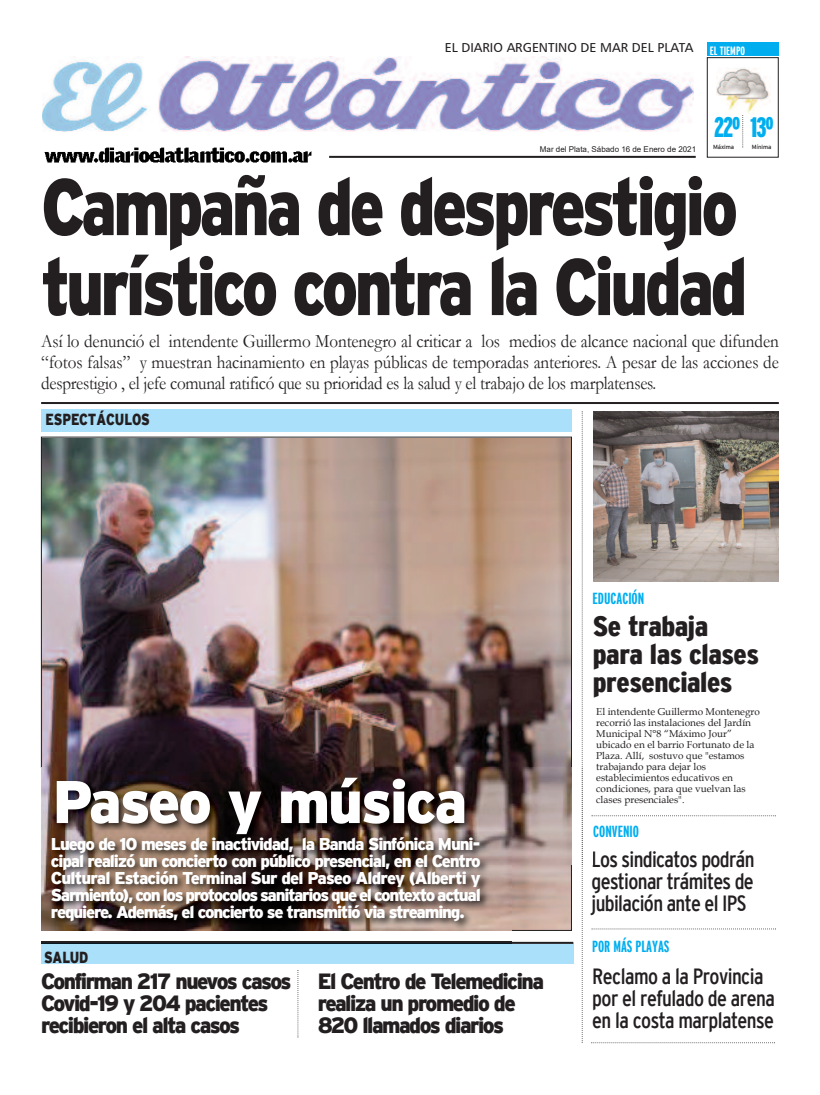
<style>
.page{position:relative;width:820px;height:1095px;background:#fff}
.page>*{position:absolute;margin:0;border:0;box-sizing:border-box;transform-origin:0 0}
.t1{font:900 80px/79.9px "Interstate";letter-spacing:-.055em;color:#231f20;scale:.81 1}
.t2{font:900 60px "Interstate";letter-spacing:-.035em;color:#fff}
.t3{font:900 condensed 28px/28px "Interstate";letter-spacing:-.015em;color:#231f20;scale:1.07 1}
.t4{font:900 extra-condensed 28px "Interstate";color:#00aeef}
.t5{font:900 22px/22px "Interstate";letter-spacing:-.07em;color:#231f20;scale:.95 1}
.t6{font:condensed 22px/22px "Interstate";letter-spacing:-.025em;color:#231f20;text-align:justify}
.t7{font:19px/21px "Garamond";letter-spacing:-.015em;color:#231f20;text-align:justify;scale:.9 1}
.t8{font:900 17px/17px "Interstate";letter-spacing:-.07em;color:#fff;text-align:justify}
.t9{font:700 extra-condensed 16px "Interstate";color:#00aeef}
.t10{font:900 16px "Interstate";letter-spacing:-.01em;color:#231f20;scale:.8 1}
.t11{font:13px "Humanist 777 BT Roman B";color:#231f20}
.t12{font:700 extra-condensed 12px "Interstate";color:#fff}
.t13{font:10px/11px "Book Antiqua";color:#231f20}
.t14{font:8px "Arial";color:#231f20}
.t15{font:6px "Interstate";letter-spacing:-.005em;color:#231f20}
</style>
<div class="page">
<div style="left:41px;top:942px;width:532px;height:21px;background:#aae0f9"></div>
<img style="left:43px;top:439px;width:526px;height:489px">
<hr style="left:41px;top:941px;width:532px;height:2px;background:#231f20">
<hr style="left:41px;top:402px;width:737px;height:2px;background:#231f20">
<div style="left:41px;top:408px;width:530px;height:23px;background:#aae0f9"></div>
<svg style="left:591px;top:928px;width:183px;height:1px"></svg>
<img style="left:593px;top:411px;width:185px;height:170px">
<img style="left:511px;top:767px;width:61px;height:97px">
<img style="left:41px;top:767px;width:470px;height:63px">
<svg style="left:581px;top:411px;width:1px;height:630px"></svg>
<svg style="left:591px;top:815px;width:184px;height:1px"></svg>
<svg style="left:297px;top:970px;width:1px;height:67px"></svg>
<img style="left:42px;top:56px;width:651px;height:75px">
<hr style="left:329px;top:156px;width:366px;height:2px;background:#231f20">
<div style="left:706px;top:57px;width:72px;height:100px;border:1px solid #231f20"></div>
<div style="left:706px;top:43px;width:72px;height:13px;background:#00aeef"></div>
<svg style="left:742px;top:115px;width:1px;height:32px"></svg>
<img style="left:716px;top:68px;width:54px;height:46px">
<img style="left:41px;top:943px;width:470px;height:1px">
<img style="left:41px;top:864px;width:470px;height:67px">
<img style="left:41px;top:830px;width:470px;height:34px">
<svg style="left:235px;top:830px;width:13px;height:4px"></svg>
<img style="left:44px;top:147px;width:268px;height:16px">
<p class="t11" style="left:444px;top:40px;width:250px">EL DIARIO ARGENTINO DE MAR DEL PLATA</p>
<p class="t12" style="left:709px;top:44px;width:37px">EL TIEMPO</p>
<p class="t14" style="left:539px;top:145px;width:158px">Mar del Plata, Sábado 16 de Enero de 2021</p>
<h3 class="t4" style="left:714px;top:111px;width:61px">22º 13º</h3>
<p class="t15" style="left:712px;top:143px;width:23px">Máxima</p>
<p class="t15" style="left:751px;top:143px;width:21px">Mínima</p>
<h1 class="t1" style="left:41px;top:166px;width:873px">Campaña de desprestigio turístico contra la Ciudad</h1>
<p class="t7" style="left:41px;top:331px;width:820px">Así lo denunció el intendente Guillermo Montenegro al criticar a los medios de alcance nacional que difunden “fotos falsas” y muestran hacinamiento en playas públicas de temporadas anteriores. A pesar de las acciones de desprestigio , el jefe comunal ratificó que su prioridad es la salud y el trabajo de los marplatenses.</p>
<p class="t10" style="left:45px;top:410px;width:132px">ESPECTÁCULOS</p>
<h2 class="t2" style="left:52px;top:767px;width:416px">Paseo y música</h2>
<p class="t8" style="left:51px;top:834px;width:431px">Luego de 10 meses de inactividad, la Banda Sinfónica Muni&shy;cipal realizó un concierto con público presencial, en el Centro Cultural Estación Terminal Sur del Paseo Aldrey (Alberti y Sarmiento), con los protocolos sanitarios que el contexto actual requiere. Además, el concierto se transmitió via streaming.</p>
<p class="t10" style="left:44px;top:948px;width:57px">SALUD</p>
<p class="t5" style="left:41px;top:969px;width:265px">Confirman 217 nuevos casos<br>Covid-19 y 204 pacientes recibieron el alta casos</p>
<p class="t5" style="left:318px;top:969px;width:239px">El Centro de Telemedicina realiza un promedio de<br>820 llamados diarios</p>
<p class="t9" style="left:592px;top:589px;width:53px">EDUCACIÓN</p>
<h3 class="t3" style="left:592px;top:612px;width:157px">Se trabaja para las clases presenciales</h3>
<p class="t13" style="left:596px;top:705px;width:165px">El intendente Guillermo Montenegro recorrió las instalaciones del Jardín<br>Municipal N°8 “Máximo Jour” ubicado en el barrio Fortunato de la<br>Plaza. Allí, sostuvo que "estamos trabajando para dejar los establecimientos educativos en condiciones, para que vuelvan las clases presenciales".</p>
<p class="t9" style="left:593px;top:822px;width:47px">CONVENIO</p>
<p class="t6" style="left:591px;top:848px;width:164px">Los sindicatos podrán gestionar trámites de jubilación ante el IPS</p>
<p class="t9" style="left:592px;top:937px;width:79px">POR MÁS PLAYAS</p>
<p class="t6" style="left:592px;top:964px;width:184px;text-align:left">Reclamo a la Provincia por el refulado de arena en la costa marplatense</p>
</div>
